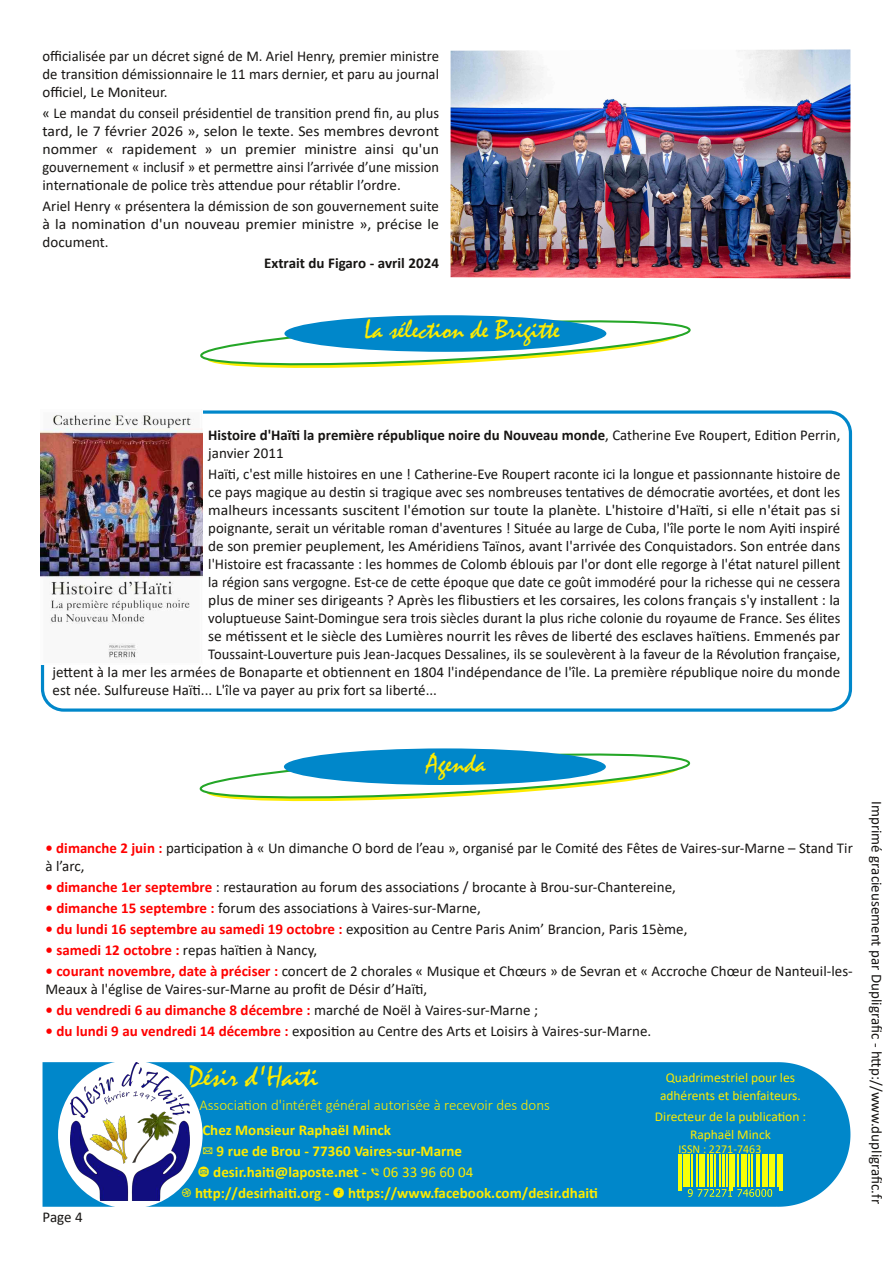
<style>
.page{position:relative;width:893px;height:1263px;background:#fff}
.page>*{position:absolute;margin:0;border:0;box-sizing:border-box;transform-origin:0 0}
.t1{font:30px "Mistral";color:#fdeb00}
.t2{font:27px "Mistral";color:#fdeb00}
.t3{font:15px/18px "Calibri";color:#171513;text-align:justify}
.t4{font:700 15px "Calibri";letter-spacing:.005em;color:#fdeb00}
.t5{font:700 15px/18px "Calibri";letter-spacing:.005em;color:#171513}
.t6{font:15px "Calibri";color:#171513;scale:1.05 1}
.t7{font:700 15px "Calibri";color:#f00}
.t8{font:300 15px "Calibri";color:#fdeb00}
.t9{font:13.5px/18px "Calibri";color:#fdeb00;text-align:center}
.t10{font:12px "Calibri";letter-spacing:.005em;color:#fdeb00}
.s1{font-weight:400}
.s2{font-weight:700;color:#f00}
.s3{font-weight:400;color:#171513}
.s4{font-family:"Socialico Plus";font-weight:400}
.s5{font-family:"Socialico";font-weight:400}
</style>
<div class="page">
<svg style="left:199px;top:752px;width:492px;height:50px"></svg>
<div style="left:284px;top:748px;width:322px;height:37px;background:#0087ca;border-radius:50%"></div>
<div style="left:43px;top:1062px;width:807px;height:145px;background:#0087ca"></div>
<hr style="left:679px;top:1154px;width:1px;height:37px;background:#f7ff08">
<hr style="left:681px;top:1154px;width:1px;height:37px;background:#f7ff08">
<hr style="left:683px;top:1154px;width:3px;height:33px;background:#f7ff08">
<hr style="left:687px;top:1154px;width:3px;height:33px;background:#f7ff08">
<hr style="left:692px;top:1154px;width:1px;height:33px;background:#f7ff08">
<hr style="left:696px;top:1154px;width:1px;height:33px;background:#f7ff08">
<hr style="left:699px;top:1154px;width:3px;height:33px;background:#f7ff08">
<hr style="left:703px;top:1154px;width:2px;height:33px;background:#f7ff08">
<hr style="left:707px;top:1154px;width:1px;height:33px;background:#f7ff08">
<hr style="left:710px;top:1154px;width:3px;height:33px;background:#f7ff08">
<hr style="left:715px;top:1154px;width:1px;height:33px;background:#f7ff08">
<hr style="left:719px;top:1154px;width:1px;height:33px;background:#f7ff08">
<hr style="left:722px;top:1154px;width:3px;height:33px;background:#f7ff08">
<hr style="left:727px;top:1154px;width:1px;height:33px;background:#f7ff08">
<hr style="left:729px;top:1154px;width:1px;height:37px;background:#f7ff08">
<hr style="left:731px;top:1154px;width:1px;height:37px;background:#f7ff08">
<hr style="left:733px;top:1154px;width:2px;height:33px;background:#f7ff08">
<hr style="left:738px;top:1154px;width:1px;height:33px;background:#f7ff08">
<hr style="left:741px;top:1154px;width:1px;height:33px;background:#f7ff08">
<hr style="left:743px;top:1154px;width:4px;height:33px;background:#f7ff08">
<hr style="left:749px;top:1154px;width:1px;height:33px;background:#f7ff08">
<hr style="left:751px;top:1154px;width:1px;height:33px;background:#f7ff08">
<hr style="left:756px;top:1154px;width:4px;height:33px;background:#f7ff08">
<hr style="left:762px;top:1154px;width:1px;height:33px;background:#f7ff08">
<hr style="left:764px;top:1154px;width:3px;height:33px;background:#f7ff08">
<hr style="left:770px;top:1154px;width:1px;height:33px;background:#f7ff08">
<hr style="left:772px;top:1154px;width:3px;height:33px;background:#f7ff08">
<hr style="left:777px;top:1154px;width:1px;height:33px;background:#f7ff08">
<hr style="left:779px;top:1154px;width:1px;height:37px;background:#f7ff08">
<hr style="left:782px;top:1154px;width:1px;height:37px;background:#f7ff08">
<svg style="left:688px;top:1189px;width:84px;height:8px"></svg>
<div style="left:58px;top:1060px;width:145px;height:149px;background:#fff;border-radius:50%"></div>
<img style="left:71px;top:1062px;width:118px;height:139px">
<div style="left:41px;top:410px;width:811px;height:302px;border:3px solid #0087ca;border-radius:21px"></div>
<img style="left:41px;top:410px;width:162px;height:254px">
<svg style="left:200px;top:315px;width:491px;height:53px"></svg>
<div style="left:284px;top:315px;width:322px;height:37px;background:#0087ca;border-radius:50%"></div>
<img style="left:451px;top:49px;width:399px;height:229px">
<p class="t3" style="left:43px;top:49px;width:398px">officialisée par un décret signé de M. Ariel Henry, premier ministre de transition démissionnaire le 11 mars dernier, et paru au journal officiel, Le Moniteur.</p>
<p class="t3" style="left:43px;top:106px;width:398px">« Le mandat du conseil présidentiel de transition prend fin, au plus tard, le 7 février 2026 », selon le texte. Ses membres devront nommer « rapidement » un premier ministre ainsi qu'un gouvernement « inclusif » et permettre ainsi l’arrivée d’une mission internationale de police très attendue pour rétablir l’ordre.</p>
<p class="t3" style="left:43px;top:199px;width:398px">Ariel Henry « présentera la démission de son gouvernement suite à la nomination d'un nouveau premier ministre », précise le document.</p>
<p class="t5" style="left:264px;top:256px;width:176px">Extrait du Figaro ‐ avril 2024</p>
<h2 class="t2" style="left:364px;top:318px;width:197px">La sélection de Brigitte</h2>
<p class="t5" style="left:208px;top:427px;width:634px">Histoire d'Haïti la première république noire du Nouveau monde<span class="s1">, Catherine Eve Roupert, Edition Perrin, janvier 2011</span></p>
<p class="t3" style="left:208px;top:466px;width:633px">Haïti, c'est mille histoires en une ! Catherine‐Eve Roupert raconte ici la longue et passionnante histoire de</p>
<p class="t3" style="left:208px;top:484px;width:634px">ce pays magique au destin si tragique avec ses nombreuses tentatives de démocratie avortées, et dont les</p>
<p class="t6" style="left:208px;top:504px;width:603px">malheurs incessants suscitent l'émotion sur toute la planète. L'histoire d'Haïti, si elle n'était pas si</p>
<p class="t3" style="left:208px;top:520px;width:633px">poignante, serait un véritable roman d'aventures ! Située au large de Cuba, l'île porte le nom Ayiti inspiré</p>
<p class="t3" style="left:208px;top:538px;width:634px">de son premier peuplement, les Améridiens Taïnos, avant l'arrivée des Conquistadors. Son entrée dans</p>
<p class="t3" style="left:208px;top:556px;width:634px">l'Histoire est fracassante : les hommes de Colomb éblouis par l'or dont elle regorge à l'état naturel pillent</p>
<p class="t3" style="left:208px;top:574px;width:634px">la région sans vergogne. Est‐ce de cette époque que date ce goût immodéré pour la richesse qui ne cessera</p>
<p class="t3" style="left:208px;top:592px;width:634px">plus de miner ses dirigeants ? Après les flibustiers et les corsaires, les colons français s'y installent : la</p>
<p class="t3" style="left:208px;top:610px;width:634px">voluptueuse Saint‐Domingue sera trois siècles durant la plus riche colonie du royaume de France. Ses élites</p>
<p class="t3" style="left:208px;top:628px;width:633px">se métissent et le siècle des Lumières nourrit les rêves de liberté des esclaves haïtiens. Emmenés par</p>
<p class="t3" style="left:208px;top:646px;width:634px">Toussaint‐Louverture puis Jean‐Jacques Dessalines, ils se soulevèrent à la faveur de la Révolution française,</p>
<p class="t3" style="left:53px;top:664px;width:789px">jettent à la mer les armées de Bonaparte et obtiennent en 1804 l'indépendance de l'île. La première république noire du monde</p>
<p class="t3" style="left:53px;top:682px;width:386px">est née. Sulfureuse Haïti... L'île va payer au prix fort sa liberté...</p>
<h2 class="t2" style="left:426px;top:751px;width:61px">Agenda</h2>
<p class="t3" style="left:45px;top:840px;width:809px"><span class="s2">• dimanche 2 juin :</span> participation à « Un dimanche O bord de l’eau », organisé par le Comité des Fêtes de Vaires‐sur‐Marne – Stand Tir à l’arc,</p>
<p class="t3" style="left:45px;top:879px;width:632px"><span class="s2">• dimanche 1er septembre</span> : restauration au forum des associations / brocante à Brou‐sur‐Chantereine,</p>
<p class="t3" style="left:45px;top:900px;width:437px"><span class="s2">• dimanche 15 septembre :</span> forum des associations à Vaires‐sur‐Marne,</p>
<p class="t3" style="left:45px;top:921px;width:643px"><span class="s2">• du lundi 16 septembre au samedi 19 octobre :</span> exposition au Centre Paris Anim’ Brancion, Paris 15ème,</p>
<p class="t3" style="left:45px;top:942px;width:273px"><span class="s2">• samedi 12 octobre :</span> repas haïtien à Nancy,</p>
<p class="t3" style="left:45px;top:963px;width:809px"><span class="s2">• courant novembre, date à préciser :</span> concert de 2 chorales « Musique et Chœurs » de Sevran et « Accroche Chœur de Nanteuil‐les‐<br>Meaux à l'église de Vaires‐sur‐Marne au profit de Désir d’Haïti,</p>
<p class="t7" style="left:45px;top:1004px;width:494px">• du vendredi 6 au dimanche 8 décembre : <span class="s3">marché de Noël à Vaires‐sur‐Marne ;</span></p>
<p class="t3" style="left:45px;top:1023px;width:607px"><span class="s2">• du lundi 9 au vendredi 14 décembre :</span> exposition au Centre des Arts et Loisirs à Vaires‐sur‐Marne.</p>
<p class="t3" style="left:43px;top:1209px;width:42px">Page 4</p>
<h1 class="t1" style="left:189px;top:1063px;width:131px">Désir d'Haïti</h1>
<p class="t8" style="left:199px;top:1098px;width:352px">Association d'intérêt général autorisée à recevoir des dons</p>
<p class="t4" style="left:202px;top:1124px;width:190px">Chez Monsieur Raphaël Minck</p>
<p class="t4" style="left:202px;top:1145px;width:261px"><span class="s4">M</span> 9 rue de Brou ‐ 77360 Vaires‐sur‐Marne</p>
<p class="t4" style="left:198px;top:1166px;width:277px"><span class="s4">m</span> desir.haiti@laposte.net ‐ <span class="s4">V</span> <span class="s1">06 33 96 60 04</span></p>
<p class="t4" style="left:181px;top:1187px;width:418px"><span class="s5">D</span> http://desirhaiti.org ‐ <span class="s5">f</span> https://www.facebook.com/desir.dhaiti</p>
<p class="t9" style="left:660px;top:1069px;width:142px">Quadrimestriel pour les adhérents et bienfaiteurs.</p>
<p class="t9" style="left:655px;top:1108px;width:153px">Directeur de la publication :<br>Raphaël Minck</p>
<p class="t10" style="left:679px;top:1143px;width:84px">ISSN : 2271‐7463</p>
<p class="t3" style="left:884px;top:801px;width:404px;rotate:90deg">Imprimé gracieusement par Dupligrafic ‐ http://www.dupligrafic.fr</p>
</div>
